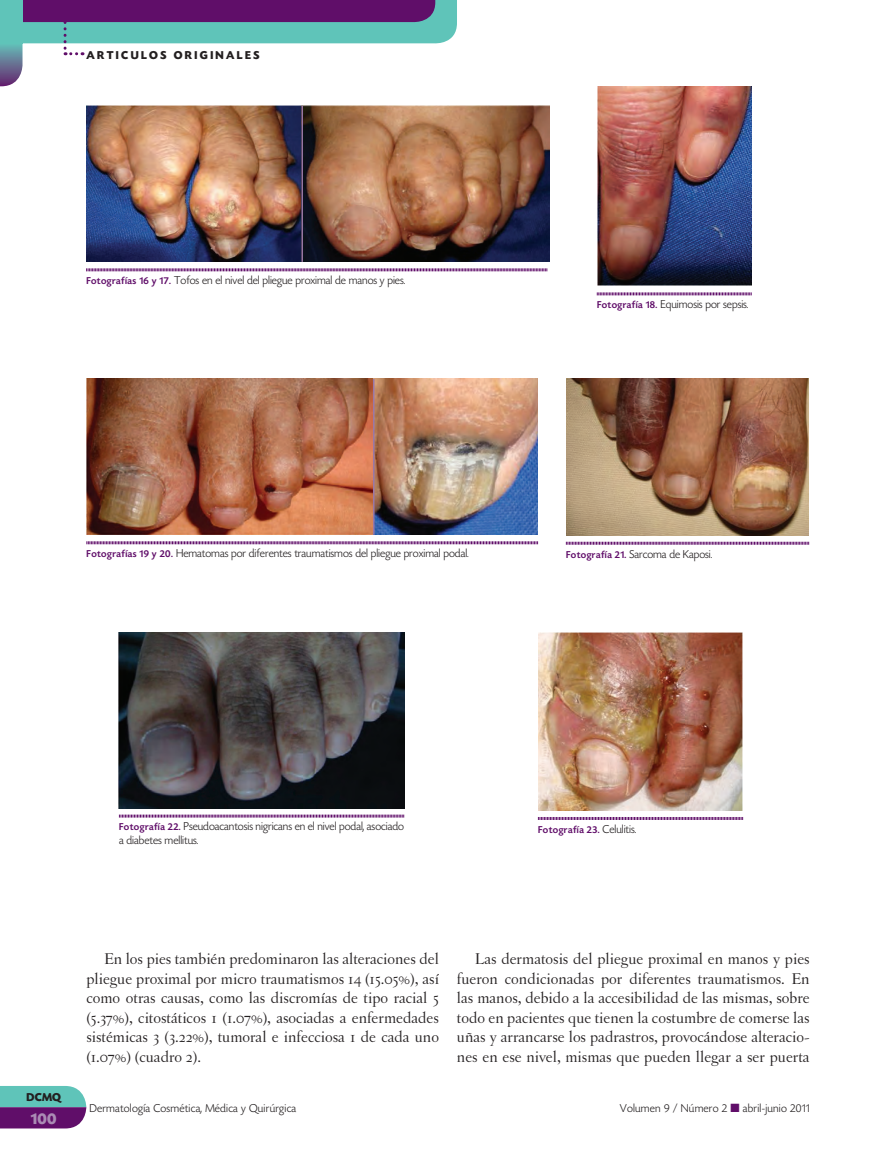
<style>
.page{position:relative;width:896px;height:1151px;background:#fff}
.page>*{position:absolute;margin:0;border:0;box-sizing:border-box;transform-origin:0 0}
.t1{font:16.5px/19.5px "Letras Oldstyle";color:#231f20;text-align:justify}
.t2{font:700 16.5px "Today HEF";color:#aa8cb4}
.t3{font:300 12px/13.5px "Today HEF";color:#231f20}
.t4{font:300 12px "Today HEF";letter-spacing:.02em;color:#231f20}
.t5{font:700 12px "Today HEF";letter-spacing:.02em;color:#231f20}
.t6{font:500 10.5px "Today HEF";letter-spacing:.04em;color:#600e69}
.s1{font-weight:500;font-size:10.5px;color:#600e69}
.s2{font-weight:300;font-size:12px;color:#231f20}
.s3{color:#600e69}
</style>
<div class="page">
<svg style="left:0;top:1086px;width:86px;height:42px"></svg>
<img style="left:86px;top:106px;width:463px;height:156px">
<svg style="left:86px;top:268px;width:461px;height:4px"></svg>
<img style="left:597px;top:86px;width:154px;height:200px">
<svg style="left:597px;top:292px;width:154px;height:3px"></svg>
<svg style="left:86px;top:541px;width:452px;height:4px"></svg>
<img style="left:566px;top:379px;width:242px;height:156px">
<svg style="left:566px;top:542px;width:243px;height:3px"></svg>
<img style="left:119px;top:632px;width:285px;height:176px">
<svg style="left:119px;top:814px;width:285px;height:3px"></svg>
<img style="left:538px;top:632px;width:204px;height:179px">
<svg style="left:538px;top:817px;width:205px;height:3px"></svg>
<hr style="left:301px;top:106px;width:2px;height:156px;background:#9b78a6">
<img style="left:86px;top:379px;width:451px;height:156px">
<hr style="left:373px;top:379px;width:1px;height:156px;background:#9b78a6">
<svg style="left:0;top:0;width:457px;height:86px"></svg>
<p class="t5" style="left:86px;top:48px;width:10px">ARTI</p>
<p class="t5" style="left:121px;top:48px;width:20px">CULOS</p>
<p class="t5" style="left:174px;top:48px;width:9px">ORI</p>
<p class="t5" style="left:200px;top:48px;width:20px">GINALES</p>
<p class="t3" style="left:86px;top:274px;width:320px"><span class="s1">Fotografías 16 y 17.</span> Tofos en el nivel del pliegue proximal de manos y pies.</p>
<p class="t3" style="left:597px;top:298px;width:153px"><span class="s1">Fotografía 18.</span> Equimosis por sepsis.</p>
<p class="t3" style="left:87px;top:547px;width:383px"><span class="s1">Fotografías 19 y 20.</span> Hematomas por diferentes traumatismos del pliegue proximal podal.</p>
<p class="t3" style="left:566px;top:547px;width:148px"><span class="s1">Fotografía 21.</span> Sarcoma de Kaposi.</p>
<p class="t3" style="left:119px;top:820px;width:286px"><span class="s1">Fotografía 22.</span> Pseudoacantosis nigricans en el nivel podal, asociado a diabetes mellitus.</p>
<p class="t6" style="left:538px;top:824px;width:100px">Fotografía 23. <span class="s2">Celulitis.</span></p>
<p class="t5" style="left:26px;top:1091px;width:36px">DCMQ</p>
<p class="t2" style="left:31px;top:1110px;width:27px">100</p>
<p class="t1" style="left:86px;top:949px;width:354px;text-indent:18px">En los pies también predominaron las alteraciones del pliegue proximal por micro traumatismos 14 (15.05%), así como otras causas, como las discromías de tipo racial 5 (5.37%), citostáticos 1 (1.07%), asociadas a enfermedades sistémicas 3 (3.22%), tumoral e infecciosa 1 de cada uno (1.07%) (cuadro 2).</p>
<p class="t1" style="left:457px;top:949px;width:354px;text-indent:18px">Las dermatosis del pliegue proximal en manos y pies fueron condicionadas por diferentes traumatismos. En las manos, debido a la accesibilidad de las mismas, sobre todo en pacientes que tienen la costumbre de comerse las uñas y arrancarse los padrastros, provocándose alteracio&shy;nes en ese nivel, mismas que pueden llegar a ser puerta</p>
<p class="t4" style="left:89px;top:1101px;width:208px">Dermatología Cosmética, Médica y Quirúrgica</p>
<p class="t4" style="left:619px;top:1101px;width:191px">Volumen 9 / Número 2 <span class="s3">■</span> abril-junio 2011</p>
</div>
